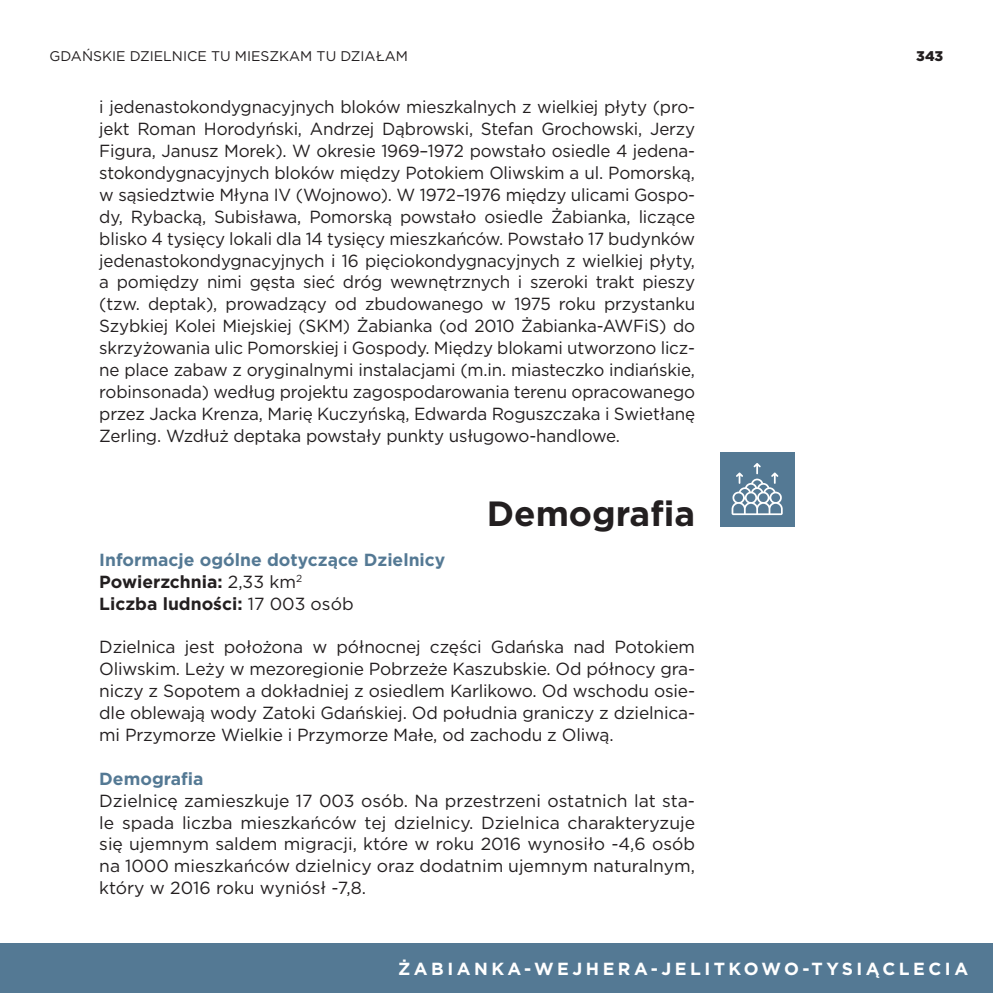
<style>
.page{position:relative;width:993px;height:993px;background:#fff}
.page>*{position:absolute;margin:0;border:0;box-sizing:border-box;transform-origin:0 0}
.t1{font:700 35px "Gotham";color:#231f20}
.t2{font:17.5px/21.9px "Gotham";letter-spacing:-.01em;color:#231f20;text-align:justify}
.t3{font:700 17.5px/21.9px "Gotham";color:#547994}
.t4{font:700 17.5px "Gotham";letter-spacing:.2em;color:#fff}
.t5{font:14px "Gotham";color:#231f20}
.t6{font:900 14px "Gotham";color:#231f20}
.s1{color:#231f20}
.s2{font-weight:400;color:#231f20}
</style>
<div class="page">
<div style="left:719px;top:451px;width:75px;height:75px;background:#547994"></div>
<svg style="left:731px;top:463px;width:51px;height:52px"></svg>
<div style="left:0;top:943px;width:992px;height:49px;background:#547994"></div>
<p class="t5" style="left:50px;top:47px;width:360px">GDAŃSKIE DZIELNICE TU MIESZKAM TU DZIAŁAM</p>
<p class="t6" style="left:915px;top:46px;width:29px">343</p>
<p class="t2" style="left:99px;top:96px;width:597px">i jedenastokondygnacyjnych bloków mieszkalnych z wielkiej płyty (pro&shy;jekt Roman Horodyński, Andrzej Dąbrowski, Stefan Grochowski, Jerzy Figura, Janusz Morek). W okresie 1969–1972 powstało osiedle 4 jedena&shy;stokondygnacyjnych bloków między Potokiem Oliwskim a ul. Pomorską, w sąsiedztwie Młyna IV (Wojnowo). W 1972–1976 między ulicami Gospo&shy;dy, Rybacką, Subisława, Pomorską powstało osiedle Żabianka, liczące blisko 4 tysięcy lokali dla 14 tysięcy mieszkańców. Powstało 17 budynków jedenastokondygnacyjnych i 16 pięciokondygnacyjnych z wielkiej płyty, a pomiędzy nimi gęsta sieć dróg wewnętrznych i szeroki trakt pieszy (tzw. deptak), prowadzący od zbudowanego w 1975 roku przystanku Szybkiej Kolei Miejskiej (SKM) Żabianka (od 2010 Żabianka-AWFiS) do skrzyżowania ulic Pomorskiej i Gospody. Między blokami utworzono licz&shy;ne place zabaw z oryginalnymi instalacjami (m.in. miasteczko indiańskie, robinsonada) według projektu zagospodarowania terenu opracowanego przez Jacka Krenza, Marię Kuczyńską, Edwarda Roguszczaka i Swietłanę Zerling. Wzdłuż deptaka powstały punkty usługowo-handlowe.</p>
<h1 class="t1" style="left:486px;top:490px;width:210px">Demografia</h1>
<p class="t3" style="left:99px;top:548px;width:347px">Informacje ogólne dotyczące Dzielnicy<br><span class="s1">Powierzchnia:</span> <span class="s2">2,33 km</span><sup>2<br></sup><span class="s1">Liczba ludności:</span> <span class="s2">17 003 osób</span></p>
<p class="t2" style="left:99px;top:635px;width:597px">Dzielnica jest położona w północnej części Gdańska nad Potokiem Oliwskim. Leży w mezoregionie Pobrzeże Kaszubskie. Od północy gra&shy;niczy z Sopotem a dokładniej z osiedlem Karlikowo. Od wschodu osie&shy;dle oblewają wody Zatoki Gdańskiej. Od południa graniczy z dzielnica&shy;mi Przymorze Wielkie i Przymorze Małe, od zachodu z Oliwą.</p>
<p class="t3" style="left:99px;top:767px;width:106px">Demografia</p>
<p class="t2" style="left:99px;top:788px;width:597px">Dzielnicę zamieszkuje 17 003 osób. Na przestrzeni ostatnich lat sta&shy;le spada liczba mieszkańców tej dzielnicy. Dzielnica charakteryzuje się ujemnym saldem migracji, które w roku 2016 wynosiło -4,6 osób na 1000 mieszkańców dzielnicy oraz dodatnim ujemnym naturalnym, który w 2016 roku wyniósł -7,8.</p>
<p class="t4" style="left:398px;top:957px;width:571px">ŻABIANKA-WEJHERA-JELITKOWO-TYSIĄCLECIA</p>
</div>
